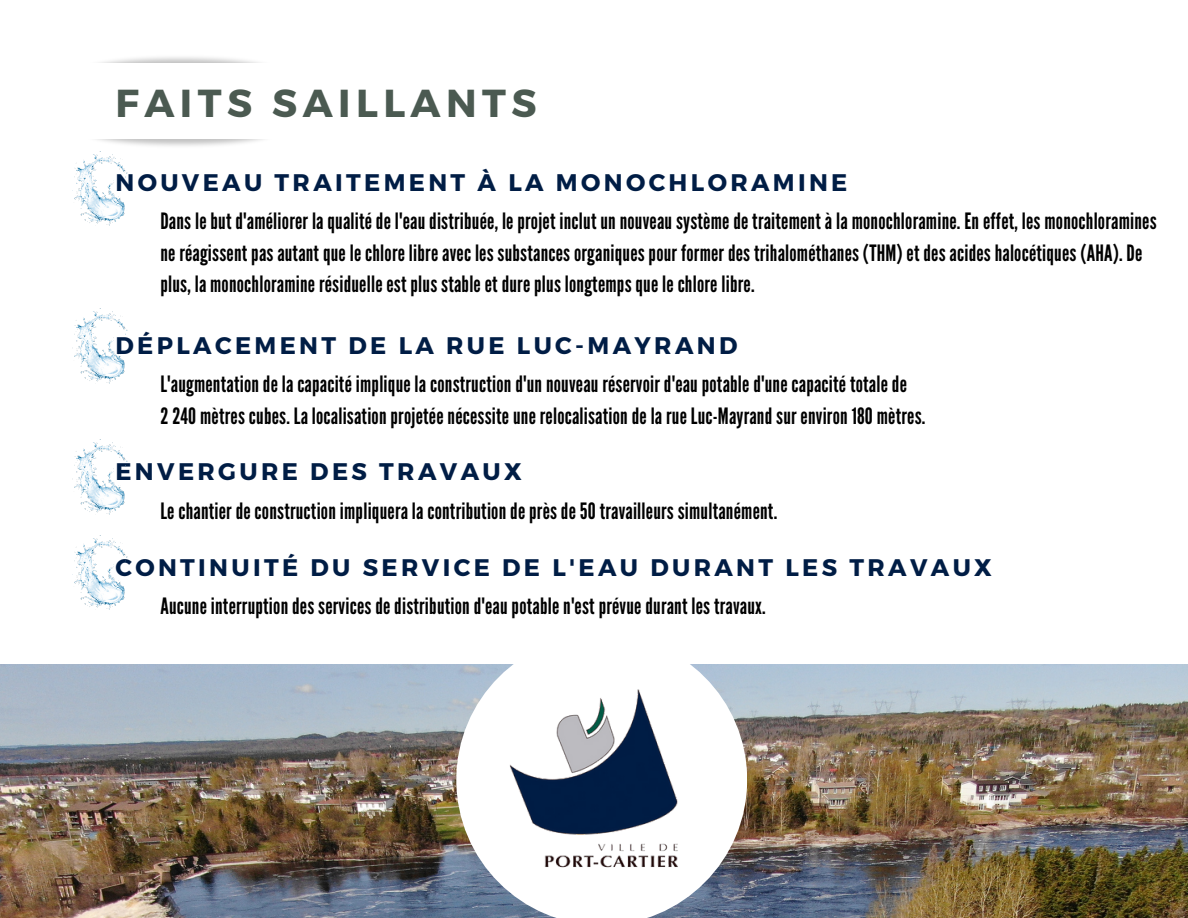
<style>
.page{position:relative;width:1188px;height:918px;background:#fff}
.page>*{position:absolute;margin:0;border:0;box-sizing:border-box;transform-origin:0 0}
.t1{font:700 39px "Montserrat";letter-spacing:.14em;color:#4b5a51}
.t2{font:700 24px "Montserrat";letter-spacing:.14em;color:#001d45}
.t3{font:22.5px/31.5px "League Gothic";letter-spacing:.01em;color:#000}
</style>
<div class="page">
<img style="left:0;top:665px;width:1188px;height:253px">
<svg style="left:456px;top:664px;width:291px;height:254px"></svg>
<img style="left:493px;top:678px;width:202px;height:201px">
<img style="left:74px;top:154px;width:54px;height:72px">
<img style="left:74px;top:311px;width:54px;height:72px">
<img style="left:74px;top:535px;width:54px;height:75px">
<img style="left:74px;top:442px;width:54px;height:72px">
<p class="t1" style="left:115px;top:78px;width:423px">FAITS SAILLANTS</p>
<p class="t2" style="left:115px;top:166px;width:734px">NOUVEAU TRAITEMENT À LA MONOCHLORAMINE</p>
<p class="t3" style="left:160px;top:206px;width:998px">Dans le but d'améliorer la qualité de l'eau distribuée, le projet inclut un nouveau système de traitement à la monochloramine. En effet, les monochloramines ne réagissent pas autant que le chlore libre avec les substances organiques pour former des trihalométhanes (THM) et des acides halocétiques (AHA). De plus, la monochloramine résiduelle est plus stable et dure plus longtemps que le chlore libre.</p>
<p class="t2" style="left:115px;top:329px;width:624px">DÉPLACEMENT DE LA RUE LUC-MAYRAND</p>
<p class="t3" style="left:160px;top:369px;width:748px">L'augmentation de la capacité implique la construction d'un nouveau réservoir d'eau potable d'une capacité totale de</p>
<p class="t3" style="left:160px;top:400px;width:766px">2 240 mètres cubes. La localisation projetée nécessite une relocalisation de la rue Luc-Mayrand sur environ 180 mètres.</p>
<p class="t2" style="left:115px;top:456px;width:408px">ENVERGURE DES TRAVAUX</p>
<p class="t3" style="left:160px;top:496px;width:618px">Le chantier de construction impliquera la contribution de près de 50 travailleurs simultanément.</p>
<p class="t2" style="left:115px;top:552px;width:878px">CONTINUITÉ DU SERVICE DE L'EAU DURANT LES TRAVAUX</p>
<p class="t3" style="left:160px;top:591px;width:607px">Aucune interruption des services de distribution d'eau potable n'est prévue durant les travaux.</p>
</div>
